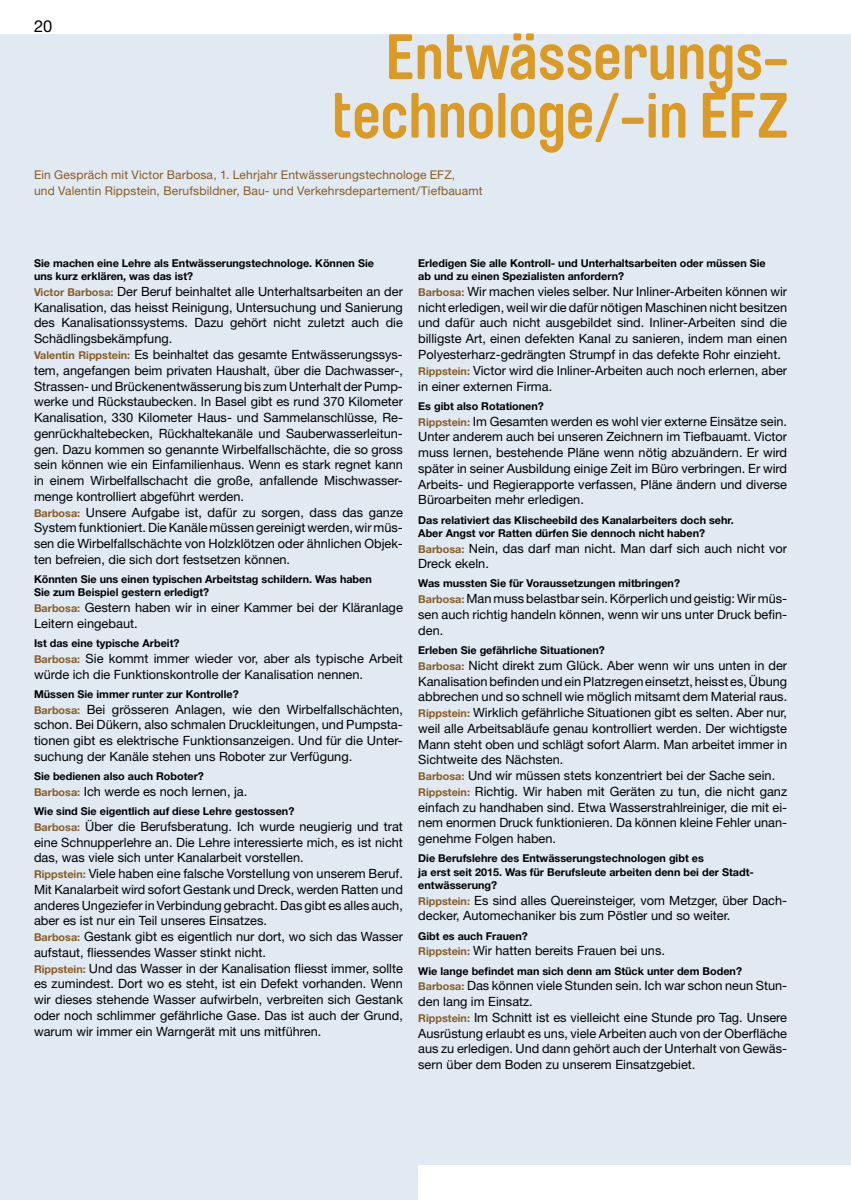
<style>
.page{position:relative;width:851px;height:1200px;background:#fff}
.page>*{position:absolute;margin:0;border:0;box-sizing:border-box;transform-origin:0 0}
.t1{font:700 63px/58.5px "Brauer Neue";color:#da9a23;text-align:right}
.t2{font:16.5px "Helvetica Neue LT";color:#000}
.t3{font:12.75px/15.8px "Helvetica Neue LT";color:#000}
.t4{font:12px/16.5px "Helvetica Neue LT";letter-spacing:.015em;color:#875c24}
.t5{font:700 10.8px/13.2px "Helvetica Neue LT";color:#000}
.s1{font-weight:700;font-size:10.8px;color:#875c24}
</style>
<div class="page">
<div style="left:0;top:34px;width:850px;height:1165px;background:#e1e9f3"></div>
<hr style="left:850px;top:799px;width:1px;height:366px;background:#da9a23">
<div style="left:418px;top:1165px;width:432px;height:34px;background:#fff"></div>
<p class="t2" style="left:34px;top:16px;width:20px">20</p>
<h1 class="t1" style="left:332px;top:28px;width:458px">Entwässerungs&shy;technologe/-in EFZ</h1>
<p class="t4" style="left:34px;top:166px;width:450px">Ein Gespräch mit Victor Barbosa, 1. Lehrjahr Entwässerungstechnologe EFZ,<br>und Valentin Rippstein, Berufsbildner, Bau- und Verkehrsdepartement/Tiefbauamt</p>
<p class="t5" style="left:34px;top:256px;width:341px">Sie machen eine Lehre als Entwässerungstechnologe. Können Sie uns kurz erklären, was das ist?</p>
<p class="t3" style="left:34px;top:283px;width:370px"><span class="s1">Victor Barbosa:</span> Der Beruf beinhaltet alle Unterhaltsarbeiten an der Kanalisation, das heisst Reinigung, Untersuchung und Sanierung des Kanalisationssystems. Dazu gehört nicht zuletzt auch die Schädlingsbekämpfung.<br><span class="s1">Valentin Rippstein:</span> Es beinhaltet das gesamte Entwässerungssys&shy;tem, angefangen beim privaten Haushalt, über die Dachwasser-, Strassen- und Brückenentwässerung bis zum Unterhalt der Pump&shy;werke und Rückstaubecken. In Basel gibt es rund 370 Kilometer Kanalisation, 330 Kilometer Haus- und Sammelanschlüsse, Re&shy;genrückhaltebecken, Rückhaltekanäle und Sauberwasserleitun&shy;gen. Dazu kommen so genannte Wirbelfallschächte, die so gross sein können wie ein Einfamilienhaus. Wenn es stark regnet kann in einem Wirbelfallschacht die große, anfallende Mischwasser&shy;menge kontrolliert abgeführt werden.<br><span class="s1">Barbosa:</span> Unsere Aufgabe ist, dafür zu sorgen, dass das ganze System funktioniert. Die Kanäle müssen gereinigt werden, wir müs&shy;sen die Wirbelfallschächte von Holzklötzen oder ähnlichen Objek&shy;ten befreien, die sich dort festsetzen können.</p>
<p class="t5" style="left:34px;top:572px;width:339px">Könnten Sie uns einen typischen Arbeitstag schildern. Was haben<br>Sie zum Beispiel gestern erledigt?</p>
<p class="t3" style="left:34px;top:599px;width:370px"><span class="s1">Barbosa:</span> Gestern haben wir in einer Kammer bei der Kläranlage<br>Leitern eingebaut.</p>
<p class="t5" style="left:34px;top:636px;width:147px">Ist das eine typische Arbeit?</p>
<p class="t3" style="left:34px;top:650px;width:370px"><span class="s1">Barbosa:</span> Sie kommt immer wieder vor, aber als typische Arbeit würde ich die Funktionskontrolle der Kanalisation nennen.</p>
<p class="t5" style="left:34px;top:687px;width:206px">Müssen Sie immer runter zur Kontrolle?</p>
<p class="t3" style="left:34px;top:700px;width:370px;text-align:justify"><span class="s1">Barbosa:</span> Bei grösseren Anlagen, wie den Wirbelfallschächten, schon. Bei Dükern, also schmalen Druckleitungen, und Pumpsta&shy;tionen gibt es elektrische Funktionsanzeigen. Und für die Unter&shy;suchung der Kanäle stehen uns Roboter zur Verfügung.</p>
<p class="t5" style="left:34px;top:769px;width:171px">Sie bedienen also auch Roboter?</p>
<p class="t3" style="left:34px;top:783px;width:215px"><span class="s1">Barbosa:</span> Ich werde es noch lernen, ja.</p>
<p class="t5" style="left:34px;top:804px;width:262px">Wie sind Sie eigentlich auf diese Lehre gestossen?</p>
<p class="t3" style="left:34px;top:818px;width:370px"><span class="s1">Barbosa:</span> Über die Berufsberatung. Ich wurde neugierig und trat eine Schnupperlehre an. Die Lehre interessierte mich, es ist nicht das, was viele sich unter Kanalarbeit vorstellen.<br><span class="s1">Rippstein:</span> Viele haben eine falsche Vorstellung von unserem Beruf.<br>Mit Kanalarbeit wird sofort Gestank und Dreck, werden Ratten und anderes Ungeziefer in Verbindung gebracht. Das gibt es alles auch, aber es ist nur ein Teil unseres Einsatzes.<br><span class="s1">Barbosa:</span> Gestank gibt es eigentlich nur dort, wo sich das Wasser aufstaut, fliessendes Wasser stinkt nicht.<br><span class="s1">Rippstein:</span> Und das Wasser in der Kanalisation fliesst immer, sollte es zumindest. Dort wo es steht, ist ein Defekt vorhanden. Wenn wir dieses stehende Wasser aufwirbeln, verbreiten sich Gestank oder noch schlimmer gefährliche Gase. Das ist auch der Grund, warum wir immer ein Warngerät mit uns mitführen.</p>
<p class="t5" style="left:418px;top:256px;width:349px">Erledigen Sie alle Kontroll- und Unterhaltsarbeiten oder müssen Sie ab und zu einen Spezialisten anfordern?</p>
<p class="t3" style="left:418px;top:283px;width:370px"><span class="s1">Barbosa:</span> Wir machen vieles selber. Nur Inliner-Arbeiten können wir nicht erledigen, weil wir die dafür nötigen Maschinen nicht besitzen und dafür auch nicht ausgebildet sind. Inliner-Arbeiten sind die billigste Art, einen defekten Kanal zu sanieren, indem man einen Polyesterharz-gedrängten Strumpf in das defekte Rohr einzieht.<br><span class="s1">Rippstein:</span> Victor wird die Inliner-Arbeiten auch noch erlernen, aber in einer externen Firma.</p>
<p class="t5" style="left:418px;top:399px;width:127px">Es gibt also Rotationen?</p>
<p class="t3" style="left:418px;top:413px;width:370px;text-align:justify"><span class="s1">Rippstein:</span> Im Gesamten werden es wohl vier externe Einsätze sein.<br>Unter anderem auch bei unseren Zeichnern im Tiefbauamt. Victor muss lernen, bestehende Pläne wenn nötig abzuändern. Er wird später in seiner Ausbildung einige Zeit im Büro verbringen. Er wird Arbeits- und Regierapporte verfassen, Pläne ändern und diverse Büroarbeiten mehr erledigen.</p>
<p class="t5" style="left:418px;top:512px;width:317px">Das relativiert das Klischeebild des Kanalarbeiters doch sehr.<br>Aber Angst vor Ratten dürfen Sie dennoch nicht haben?</p>
<p class="t3" style="left:418px;top:540px;width:370px"><span class="s1">Barbosa:</span> Nein, das darf man nicht. Man darf sich auch nicht vor<br>Dreck ekeln.</p>
<p class="t5" style="left:418px;top:576px;width:263px">Was mussten Sie für Voraussetzungen mitbringen?</p>
<p class="t3" style="left:418px;top:590px;width:370px;text-align:justify"><span class="s1">Barbosa:</span> Man muss belastbar sein. Körperlich und geistig: Wir müs&shy;sen auch richtig handeln können, wenn wir uns unter Druck befin&shy;den.</p>
<p class="t5" style="left:418px;top:643px;width:188px">Erleben Sie gefährliche Situationen?</p>
<p class="t3" style="left:418px;top:657px;width:370px"><span class="s1">Barbosa:</span> Nicht direkt zum Glück. Aber wenn wir uns unten in der Kanalisation befinden und ein Platzregen einsetzt, heisst es, Übung abbrechen und so schnell wie möglich mitsamt dem Material raus.<br><span class="s1">Rippstein:</span> Wirklich gefährliche Situationen gibt es selten. Aber nur, weil alle Arbeitsabläufe genau kontrolliert werden. Der wichtigste Mann steht oben und schlägt sofort Alarm. Man arbeitet immer in Sichtweite des Nächsten.<br><span class="s1">Barbosa:</span> Und wir müssen stets konzentriert bei der Sache sein.<br><span class="s1">Rippstein:</span> Richtig. Wir haben mit Geräten zu tun, die nicht ganz einfach zu handhaben sind. Etwa Wasserstrahlreiniger, die mit ei&shy;nem enormen Druck funktionieren. Da können kleine Fehler unan&shy;genehme Folgen haben.</p>
<p class="t5" style="left:418px;top:851px;width:337px">Die Berufslehre des Entwässerungstechnologen gibt es<br>ja erst seit 2015. Was für Berufsleute arbeiten denn bei der Stadt&shy;entwässerung?</p>
<p class="t3" style="left:418px;top:891px;width:370px"><span class="s1">Rippstein:</span> Es sind alles Quereinsteiger, vom Metzger, über Dach&shy;decker, Automechaniker bis zum Pöstler und so weiter.</p>
<p class="t5" style="left:418px;top:928px;width:111px">Gibt es auch Frauen?</p>
<p class="t3" style="left:418px;top:942px;width:248px"><span class="s1">Rippstein:</span> Wir hatten bereits Frauen bei uns.</p>
<p class="t5" style="left:418px;top:963px;width:325px">Wie lange befindet man sich denn am Stück unter dem Boden?</p>
<p class="t3" style="left:418px;top:977px;width:370px"><span class="s1">Barbosa:</span> Das können viele Stunden sein. Ich war schon neun Stun&shy;den lang im Einsatz.<br><span class="s1">Rippstein:</span> Im Schnitt ist es vielleicht eine Stunde pro Tag. Unsere Ausrüstung erlaubt es uns, viele Arbeiten auch von der Oberfläche aus zu erledigen. Und dann gehört auch der Unterhalt von Gewäs&shy;sern über dem Boden zu unserem Einsatzgebiet.</p>
</div>
